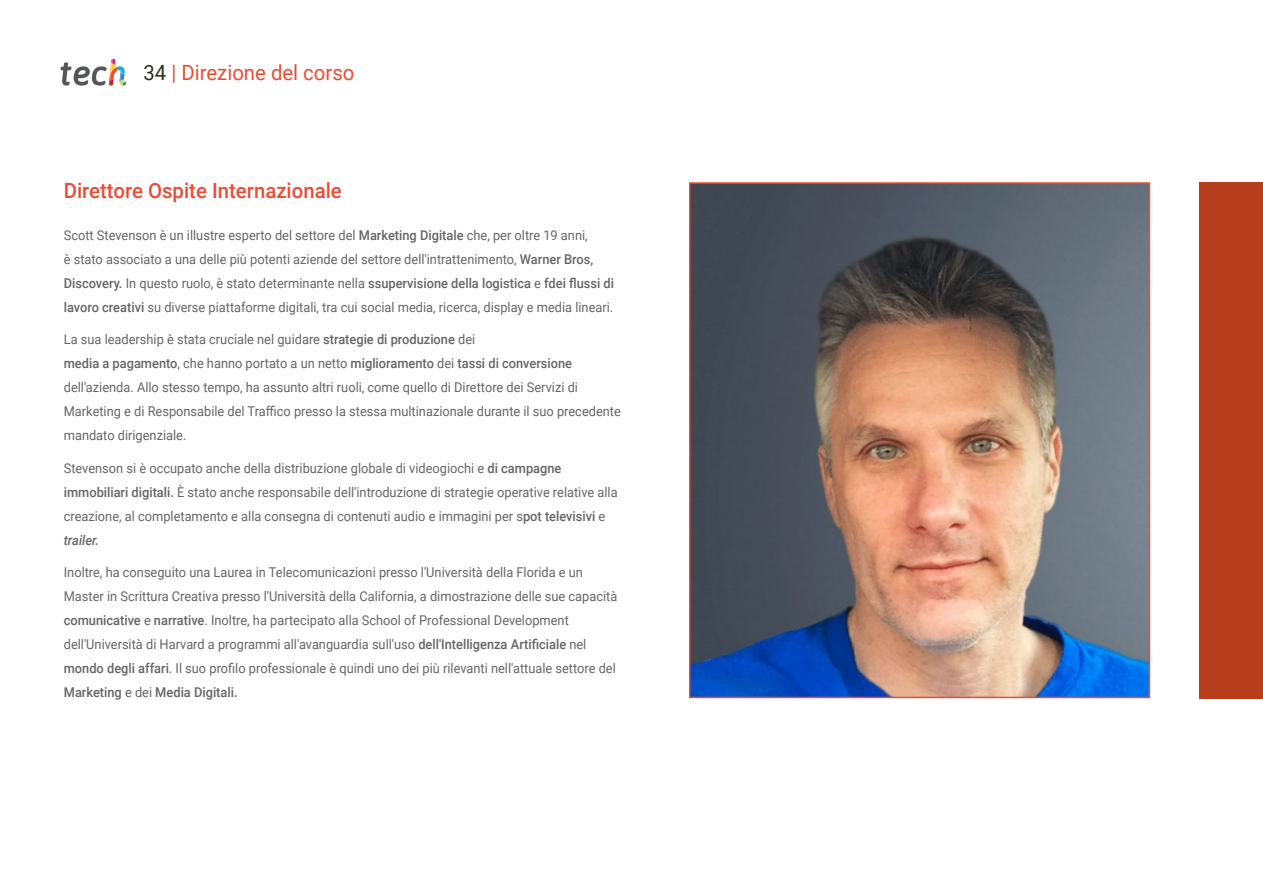
<style>
.page{position:relative;width:1263px;height:893px;background:#fff}
.page>*{position:absolute;margin:0;border:0;box-sizing:border-box;transform-origin:0 0}
.t1{font:500 21px "Roboto";color:#e94d35}
.t2{font:21px "Roboto";color:#e94d35}
.t3{font:13.5px/24px "Roboto";color:#656565;scale:.95 1}
.s1{color:#312e20}
.s2{font-weight:500}
.s3{font-weight:500;font-style:italic}
</style>
<div class="page">
<svg style="left:61px;top:59px;width:65px;height:27px"></svg>
<img style="left:692px;top:185px;width:455px;height:510px">
<div style="left:689px;top:182px;width:461px;height:516px;border:2px solid #e94d35"></div>
<div style="left:1199px;top:182px;width:64px;height:516px;background:#b73f1d"></div>
<h1 class="t2" style="left:144px;top:57px;width:213px"><span class="s1">34</span> | Direzione del corso</h1>
<h1 class="t1" style="left:64px;top:176px;width:280px">Direttore Ospite Internazionale</h1>
<p class="t3" style="left:64px;top:222px;width:581px">Scott Stevenson è un illustre esperto del settore del <span class="s2">Marketing Digitale</span> che, per oltre 19 anni,<br>è stato associato a una delle più potenti aziende del settore dell'intrattenimento, <span class="s2">Warner Bros, Discovery.</span> In questo ruolo, è stato determinante nella <span class="s2">ssupervisione della logistica</span> e <span class="s2">fdei flussi di lavoro creativi</span> su diverse piattaforme digitali, tra cui social media, ricerca, display e media lineari.</p>
<p class="t3" style="left:64px;top:327px;width:588px">La sua leadership è stata cruciale nel guidare <span class="s2">strategie di produzione</span> dei<br><span class="s2">media a pagamento</span>, che hanno portato a un netto <span class="s2">miglioramento</span> dei <span class="s2">tassi di conversione </span>dell'azienda. Allo stesso tempo, ha assunto altri ruoli, come quello di Direttore dei Servizi di Marketing e di Responsabile del Traffico presso la stessa multinazionale durante il suo precedente mandato dirigenziale.</p>
<p class="t3" style="left:64px;top:455px;width:584px">Stevenson si è occupato anche della distribuzione globale di videogiochi e <span class="s2">di campagne immobiliari digitali.</span> È stato anche responsabile dell'introduzione di strategie operative relative alla creazione, al completamento e alla consegna di contenuti audio e immagini per s<span class="s2">pot televisivi</span> e <span class="s3">trailer.</span></p>
<p class="t3" style="left:64px;top:560px;width:584px">Inoltre, ha conseguito una Laurea in Telecomunicazioni presso l'Università della Florida e un Master in Scrittura Creativa presso l'Università della California, a dimostrazione delle sue capacità <span class="s2">comunicative</span> e <span class="s2">narrative</span>. Inoltre, ha partecipato alla School of Professional Development dell'Università di Harvard a programmi all'avanguardia sull'uso <span class="s2">dell'Intelligenza Artificiale</span> nel <span class="s2">mondo degli affari</span>. Il suo profilo professionale è quindi uno dei più rilevanti nell'attuale settore del <span class="s2">Marketing</span> e dei <span class="s2">Media Digitali.</span></p>
</div>
